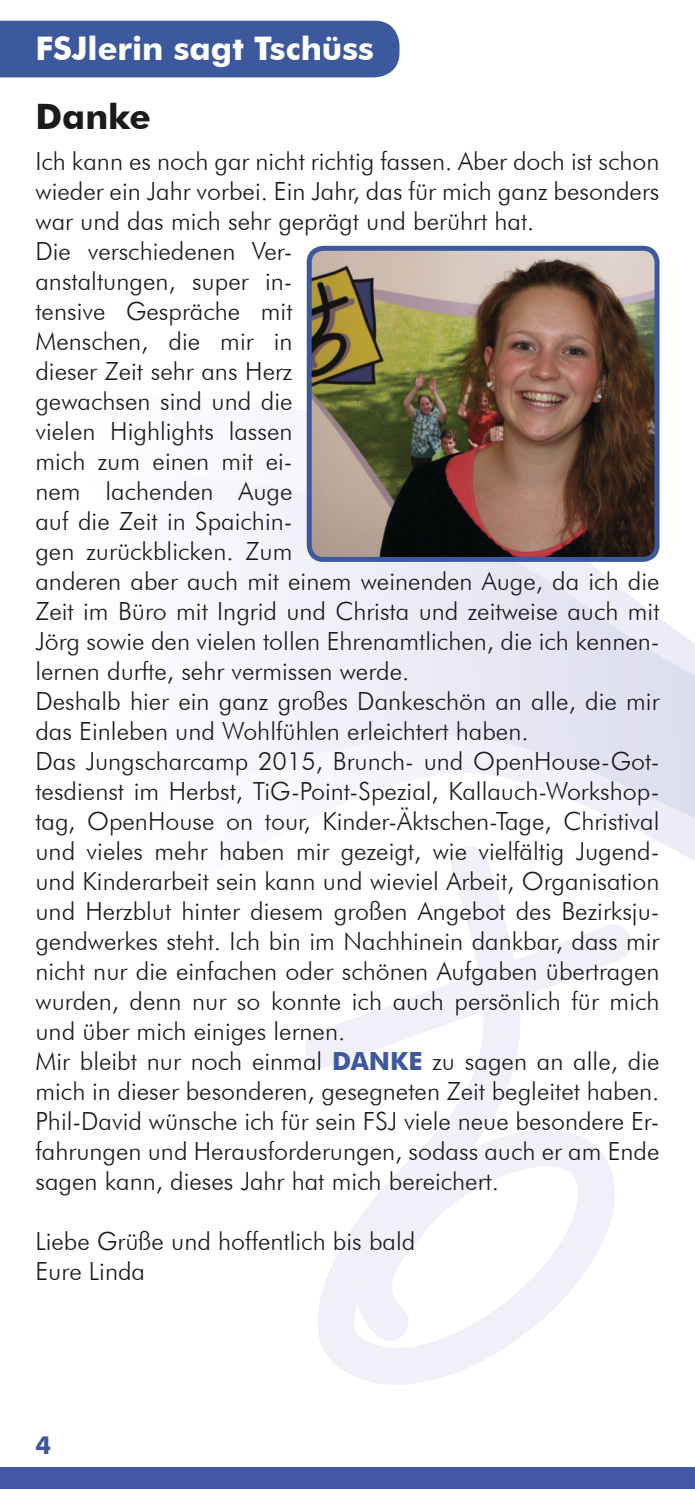
<style>
.page{position:relative;width:695px;height:1489px;background:#fff}
.page>*{position:absolute;margin:0;border:0;box-sizing:border-box;transform-origin:0 0}
.t1{font:700 35px "Futura BT";color:#1c1a1b}
.t2{font:700 32.5px "Futura BT";color:#fff}
.t3{font:300 25px/30px "Futura BT";color:#1c1a1b}
.t4{font:700 25px "Futura BT";color:#3d599d}
.s1{font-weight:700;color:#3d599d}
</style>
<div class="page">
<div style="left:0;top:1467px;width:694px;height:21px;background:#4357a5"></div>
<svg style="left:305px;top:846px;width:326px;height:538px"></svg>
<div style="left:0;top:21px;width:399px;height:56px;background:#3d599d"></div>
<img style="left:309px;top:249px;width:346px;height:310px">
<div style="left:306px;top:246px;width:353px;height:316px;border:5px solid #3d599d;border-radius:14px"></div>
<h2 class="t2" style="left:35px;top:29px;width:340px">FSJlerin sagt Tschüss</h2>
<h1 class="t1" style="left:35px;top:96px;width:117px">Danke</h1>
<p class="t3" style="left:35px;top:145px;width:625px">Ich kann es noch gar nicht richtig fassen. Aber doch ist schon wieder ein Jahr vorbei. Ein Jahr, das für mich ganz besonders war und das mich sehr geprägt und berührt hat.<br>Die verschiedenen Ver-<br>anstaltungen, super in-<br>tensive Gespräche mit<br>Menschen, die mir in<br>dieser Zeit sehr ans Herz<br>gewachsen sind und die<br>vielen Highlights lassen<br>mich zum einen mit ei-<br>nem lachenden Auge<br>auf die Zeit in Spaichin-<br>gen zurückblicken. Zum<br>anderen aber auch mit einem weinenden Auge, da ich die Zeit im Büro mit Ingrid und Christa und zeitweise auch mit Jörg sowie den vielen tollen Ehrenamtlichen, die ich kennen&shy;lernen durfte, sehr vermissen werde.<br>Deshalb hier ein ganz großes Dankeschön an alle, die mir das Einleben und Wohlfühlen erleichtert haben.<br>Das Jungscharcamp 2015, Brunch- und OpenHouse-Got&shy;tesdienst im Herbst, TiG-Point-Spezial, Kallauch-Workshop&shy;tag, OpenHouse on tour, Kinder-Äktschen-Tage, Christival und vieles mehr haben mir gezeigt, wie vielfältig Jugend&shy;und Kinderarbeit sein kann und wieviel Arbeit, Organisation und Herzblut hinter diesem großen Angebot des Bezirksju&shy;gendwerkes steht. Ich bin im Nachhinein dankbar, dass mir nicht nur die einfachen oder schönen Aufgaben übertragen wurden, denn nur so konnte ich auch persönlich für mich und über mich einiges lernen.<br>Mir bleibt nur noch einmal <span class="s1">DANKE</span> zu sagen an alle, die mich in dieser besonderen, gesegneten Zeit begleitet haben.<br>Phil-David wünsche ich für sein FSJ viele neue besondere Er&shy;fahrungen und Herausforderungen, sodass auch er am Ende sagen kann, dieses Jahr hat mich bereichert.</p>
<p class="t3" style="left:35px;top:1225px;width:381px">Liebe Grüße und hoffentlich bis bald<br>Eure Linda</p>
<p class="t4" style="left:35px;top:1429px;width:17px">4</p>
</div>
